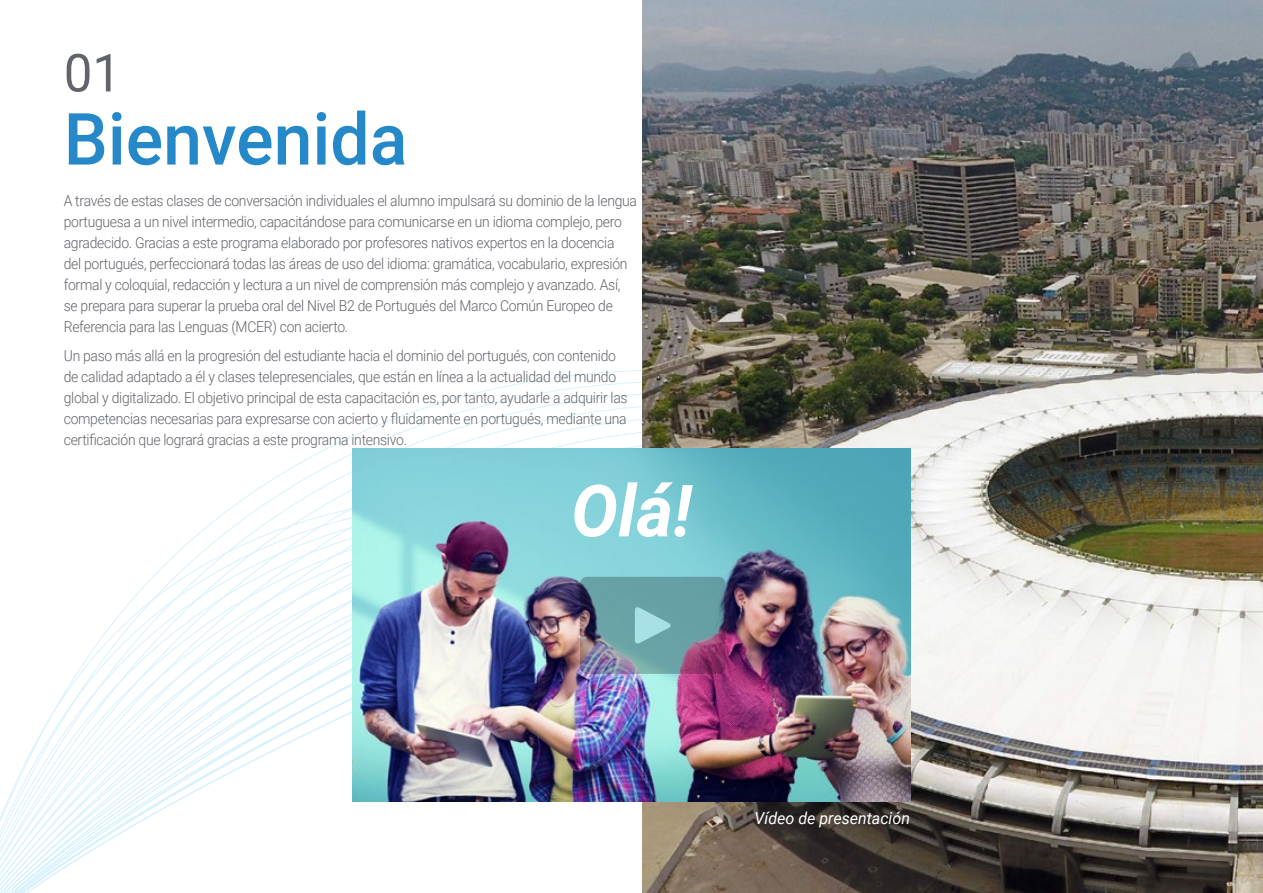
<style>
.page{position:relative;width:1263px;height:893px;background:#fff}
.page>*{position:absolute;margin:0;border:0;box-sizing:border-box;transform-origin:0 0}
.t1{font:500 72px "Roboto";color:#2488c9}
.t2{font:italic 700 72px "Roboto";color:#fff}
.t3{font:52.5px "Roboto";color:#61646a}
.t4{font:italic 16.5px "Roboto";color:#fff}
.t5{font:300 15px/21px "Roboto";letter-spacing:-.02em;color:#61646a;scale:.93 1}
</style>
<div class="page">
<svg style="left:0;top:370px;width:642px;height:523px"></svg>
<img style="left:642px;top:0;width:621px;height:893px">
<img style="left:353px;top:449px;width:557px;height:353px">
<img style="left:580px;top:577px;width:146px;height:97px">
<h2 class="t3" style="left:64px;top:36px;width:59px">01</h2>
<h1 class="t1" style="left:64px;top:89px;width:345px">Bienvenida</h1>
<p class="t5" style="left:64px;top:189px;width:618px">A través de estas clases de conversación individuales el alumno impulsará su dominio de la lengua portuguesa a un nivel intermedio, capacitándose para comunicarse en un idioma complejo, pero agradecido. Gracias a este programa elaborado por profesores nativos expertos en la docencia<br>del portugués, perfeccionará todas las áreas de uso del idioma: gramática, vocabulario, expresión formal y coloquial, redacción y lectura a un nivel de comprensión más complejo y avanzado. Así, se prepara para superar la prueba oral del Nivel B2 de Portugués del Marco Común Europeo de Referencia para las Lenguas (MCER) con acierto.</p>
<p class="t5" style="left:64px;top:345px;width:608px">Un paso más allá en la progresión del estudiante hacia el dominio del portugués, con contenido de calidad adaptado a él y clases telepresenciales, que están en línea a la actualidad del mundo global y digitalizado. El objetivo principal de esta capacitación es, por tanto, ayudarle a adquirir las competencias necesarias para expresarse con acierto y fluidamente en portugués, mediante una certificación que logrará gracias a este programa intensivo.</p>
<h1 class="t2" style="left:571px;top:460px;width:122px">Olá!</h1>
<p class="t4" style="left:754px;top:806px;width:157px">Vídeo de presentación</p>
</div>
